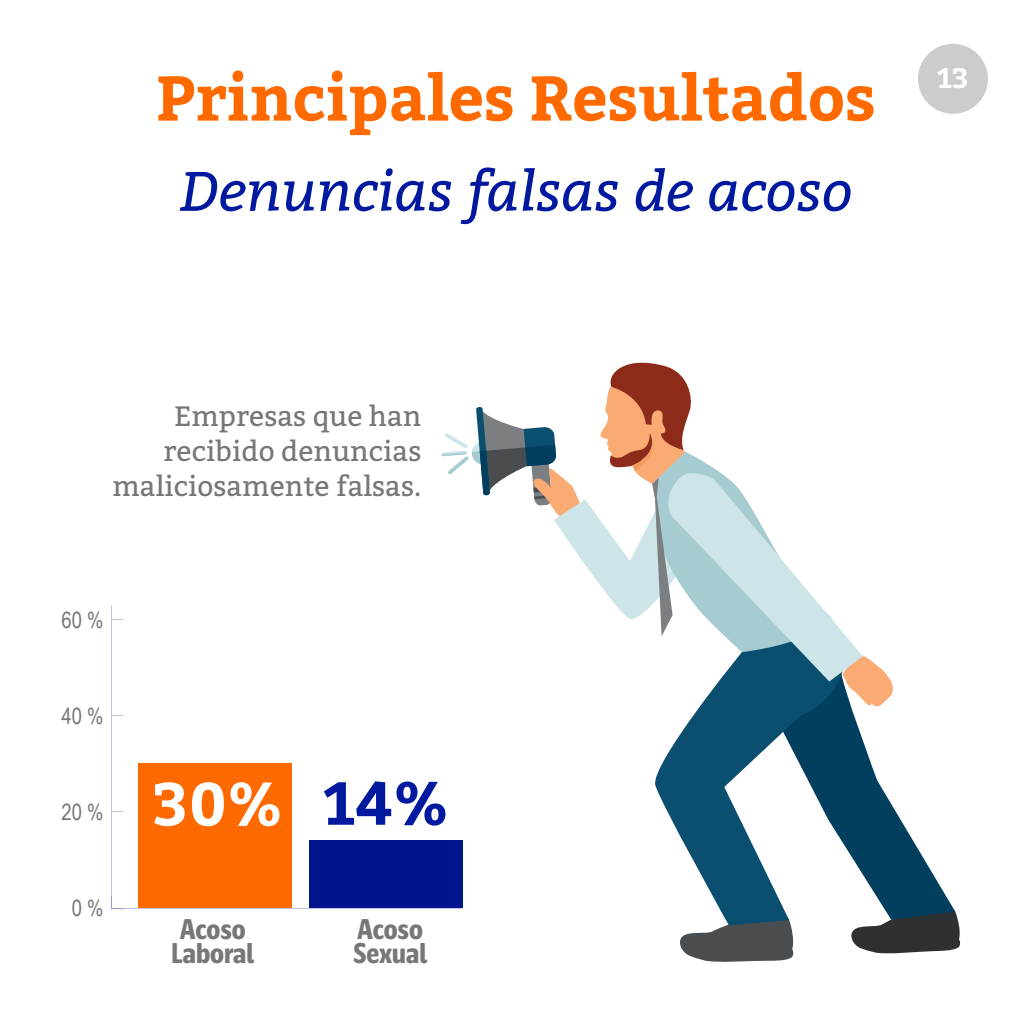
<style>
.page{position:relative;width:1032px;height:1032px;background:#fff}
.page>*{position:absolute;margin:0;border:0;box-sizing:border-box;transform-origin:0 0}
.t1{font:700 63px "Bitter";color:#ff6a00}
.t2{font:700 60.2px "Bitter";color:#fff}
.t3{font:italic 55.65px "Bitter";color:#00199f}
.t4{font:28px/35px "Bitter";color:#77777a;text-align:right}
.t5{font:700 condensed 28px/24.5px "Chilena";color:#77777a;text-align:center}
.t6{font:700 28px "Bitter";color:#fff}
.t7{font:22.4px "Arial Narrow";color:#77777a}
.s1{color:#00199f}
</style>
<div class="page">
<div style="left:309px;top:841px;width:154px;height:67px;background:#00148b"></div>
<div style="left:138px;top:764px;width:154px;height:144px;background:#ff6a00"></div>
<svg style="left:851px;top:911px;width:110px;height:43px"></svg>
<svg style="left:844px;top:656px;width:111px;height:263px"></svg>
<svg style="left:680px;top:925px;width:114px;height:37px"></svg>
<svg style="left:655px;top:681px;width:189px;height:244px"></svg>
<svg style="left:719px;top:617px;width:144px;height:64px"></svg>
<svg style="left:441px;top:362px;width:389px;height:290px"></svg>
<div style="left:918px;top:44px;width:70px;height:70px;background:#cbcccb;border-radius:50%"></div>
<h1 class="t1" style="left:156px;top:50px;width:721px">Principales Resultados</h1>
<h3 class="t3" style="left:180px;top:152px;width:674px">Denuncias falsas de acoso</h3>
<p class="t6" style="left:937px;top:56px;width:33px">13</p>
<p class="t4" style="left:112px;top:398px;width:311px">Empresas que han recibido denuncias maliciosamente falsas.</p>
<p class="t7" style="left:62px;top:607px;width:44px">60 %</p>
<p class="t7" style="left:62px;top:703px;width:44px">40 %</p>
<p class="t7" style="left:62px;top:799px;width:44px">20 %</p>
<p class="t7" style="left:72px;top:895px;width:33px">0 %</p>
<h2 class="t2" style="left:153px;top:758px;width:298px">30% <span class="s1">14%</span></h2>
<p class="t5" style="left:171px;top:914px;width:84px">Acoso<br>Laboral</p>
<p class="t5" style="left:353px;top:914px;width:76px;text-align:left">Acoso<br>Sexual</p>
</div>
